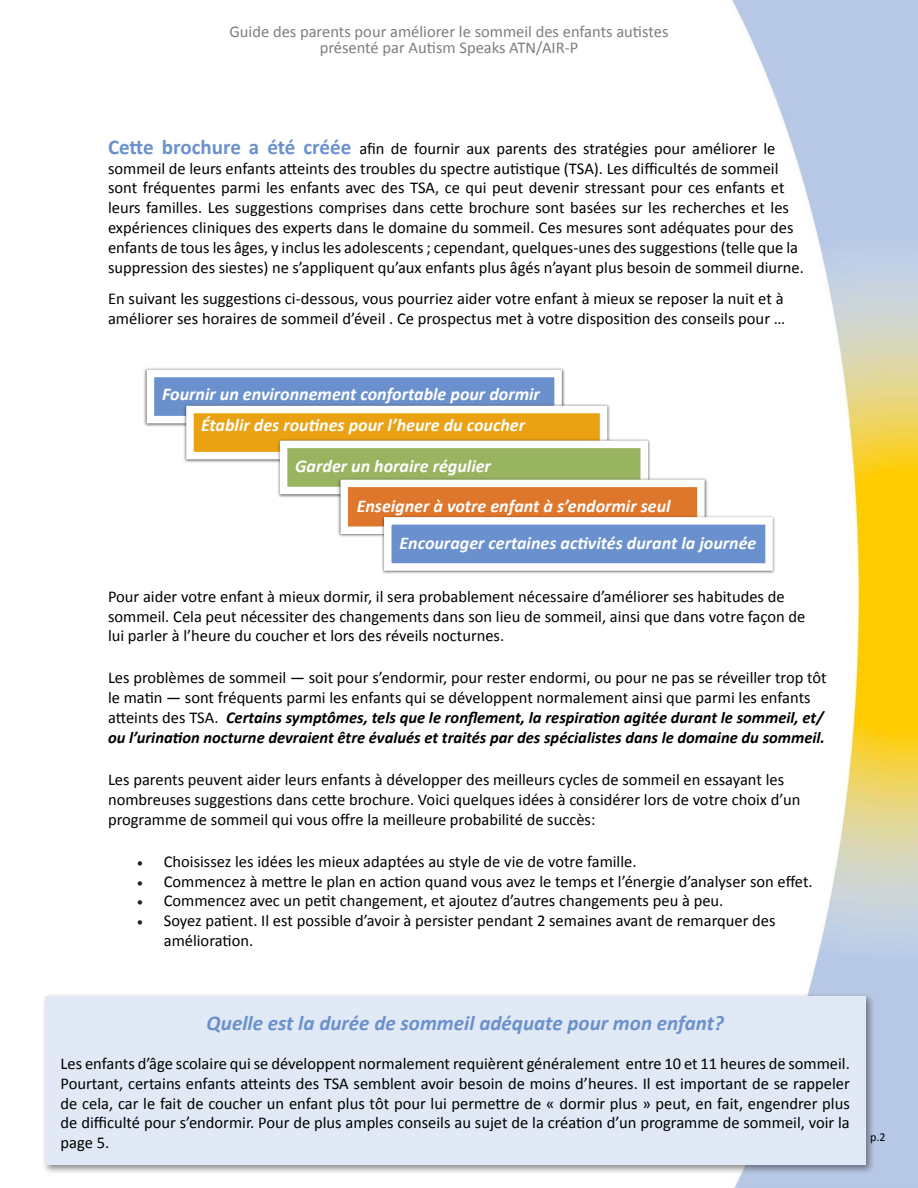
<style>
.page{position:relative;width:918px;height:1188px;background:#fff}
.page>*{position:absolute;margin:0;border:0;box-sizing:border-box;transform-origin:0 0}
.Paragraph_Style1{font:italic 700 21px "Calibri";color:#6a91cd}
.Paragraph_Style9{font:italic 700 18px "Calibri";color:#fff}
.Paragraph_Style6{font:16.5px/19.8px "Calibri";color:#000}
.Paragraph_Style10{font:16.5px/19.8px "Calibri";color:#000}
.Paragraph_Style1-2{font:16.5px/19.8px "Calibri";color:#000;text-align:justify}
.Paragraph_Style12{font:16.5px/19.8px "Calibri";color:#000}
.Paragraph_Style6-2{font:16.5px "Calibri";color:#7e7e7e}
.Paragraph_Style1-3{font:12px "Calibri";color:#000}
.s1{font-weight:700;font-size:21px;color:#6a91cd}
.s2{font-weight:700;font-style:italic}
.s3{font-family:"Minion Pro";color:#231f20}
</style>
<div class="page">
<img style="left:732px;top:0;width:186px;height:1188px">
<div style="left:144px;top:367px;width:421px;height:60px;background:#231f20;opacity:.75"></div>
<div style="left:147px;top:370px;width:415px;height:53px;background:#6a91cd;border:8px solid #fff"></div>
<div style="left:183px;top:403px;width:427px;height:60px;background:#231f20;opacity:.75"></div>
<div style="left:186px;top:406px;width:421px;height:53px;background:#eba212;border:8px solid #fff"></div>
<div style="left:277px;top:438px;width:374px;height:60px;background:#231f20;opacity:.75"></div>
<div style="left:280px;top:441px;width:368px;height:53px;background:#99b461;border:8px solid #fff"></div>
<div style="left:337px;top:477px;width:371px;height:61px;background:#231f20;opacity:.75"></div>
<div style="left:341px;top:480px;width:364px;height:54px;background:#de762c;border:8px solid #fff"></div>
<div style="left:381px;top:515px;width:395px;height:60px;background:#231f20;opacity:.75"></div>
<div style="left:384px;top:517px;width:389px;height:54px;background:#6a91cd;border:8px solid #fff"></div>
<div style="left:42px;top:993px;width:833px;height:182px;background:#231f20;opacity:.5"></div>
<div style="left:45px;top:996px;width:821px;height:169px;background:#e0e9f5"></div>
<p class="Paragraph_Style6-2" style="left:230px;top:21px;width:440px">Guide des parents pour améliorer le sommeil des enfants autistes</p>
<p class="Paragraph_Style6-2" style="left:320px;top:37px;width:260px">présenté par Autism Speaks ATN/AIR-P</p>
<p class="Paragraph_Style6" style="left:108px;top:138px;width:697px"><span class="s1">Cette brochure a été créée</span> afin de fournir aux parents des stratégies pour améliorer le sommeil de leurs enfants atteints des troubles du spectre autistique (TSA). Les difficultés de sommeil sont fréquentes parmi les enfants avec des TSA, ce qui peut devenir stressant pour ces enfants et leurs familles. Les suggestions comprises dans cette brochure sont basées sur les recherches et les expériences cliniques des experts dans le domaine du sommeil. Ces mesures sont adéquates pour des enfants de tous les âges, y inclus les adolescents ; cependant, quelques-unes des suggestions (telle que la suppression des siestes) ne s’appliquent qu’aux enfants plus âgés n’ayant plus besoin de sommeil diurne.</p>
<p class="Paragraph_Style6" style="left:108px;top:289px;width:679px">En suivant les suggestions ci-dessous, vous pourriez aider votre enfant à mieux se reposer la nuit et à améliorer ses horaires de sommeil d’éveil . Ce prospectus met à votre disposition des conseils pour …</p>
<p class="Paragraph_Style9" style="left:162px;top:382px;width:379px">Fournir un environnement confortable pour dormir</p>
<p class="Paragraph_Style9" style="left:201px;top:413px;width:326px">Établir des routines pour l’heure du coucher</p>
<p class="Paragraph_Style9" style="left:295px;top:455px;width:197px">Garder un horaire régulier</p>
<p class="Paragraph_Style9" style="left:357px;top:494px;width:315px">Enseigner à votre enfant à s’endormir seul</p>
<p class="Paragraph_Style9" style="left:400px;top:532px;width:358px">Encourager certaines activités durant la journée</p>
<p class="Paragraph_Style10" style="left:108px;top:586px;width:699px">Pour aider votre enfant à mieux dormir, il sera probablement nécessaire d’améliorer ses habitudes de sommeil. Cela peut nécessiter des changements dans son lieu de sommeil, ainsi que dans votre façon de lui parler à l’heure du coucher et lors des réveils nocturnes.</p>
<p class="Paragraph_Style12" style="left:108px;top:668px;width:720px">Les problèmes de sommeil — soit pour s’endormir, pour rester endormi, ou pour ne pas se réveiller trop tôt le matin — sont fréquents parmi les enfants qui se développent normalement ainsi que parmi les enfants atteints des TSA. <span class="s2">Certains symptômes, tels que le ronflement, la respiration agitée durant le sommeil, et/ ou l’urination nocturne devraient être évalués et traités par des spécialistes dans le domaine du sommeil.</span></p>
<p class="Paragraph_Style10" style="left:108px;top:770px;width:694px">Les parents peuvent aider leurs enfants à développer des meilleurs cycles de sommeil en essayant les nombreuses suggestions dans cette brochure. Voici quelques idées à considérer lors de votre choix d’un programme de sommeil qui vous offre la meilleure probabilité de succès:</p>
<p class="Paragraph_Style6" style="left:137px;top:852px;width:501px"><span class="s3">•</span> Choisissez les idées les mieux adaptées au style de vie de votre famille.</p>
<p class="Paragraph_Style6" style="left:137px;top:871px;width:677px"><span class="s3">•</span> Commencez à mettre le plan en action quand vous avez le temps et l’énergie d’analyser son effet.</p>
<p class="Paragraph_Style6" style="left:137px;top:891px;width:588px"><span class="s3">•</span> Commencez avec un petit changement, et ajoutez d’autres changements peu à peu.</p>
<p class="Paragraph_Style6" style="left:164px;top:911px;width:613px;text-indent:-27px"><span class="s3">•</span> Soyez patient. Il est possible d’avoir à persister pendant 2 semaines avant de remarquer des amélioration.</p>
<p class="Paragraph_Style1" style="left:207px;top:1010px;width:519px">Quelle est la durée de sommeil adéquate pour mon enfant?</p>
<p class="Paragraph_Style1-2" style="left:61px;top:1054px;width:791px">Les enfants d’âge scolaire qui se développent normalement requièrent généralement entre 10 et 11 heures de sommeil.<br>Pourtant, certains enfants atteints des TSA semblent avoir besoin de moins d’heures. Il est important de se rappeler de cela, car le fait de coucher un enfant plus tôt pour lui permettre de « dormir plus » peut, en fait, engendrer plus de difficulté pour s’endormir. Pour de plus amples conseils au sujet de la création d’un programme de sommeil, voir la page 5.</p>
<p class="Paragraph_Style1-3" style="left:870px;top:1130px;width:17px">p.2</p>
</div>
